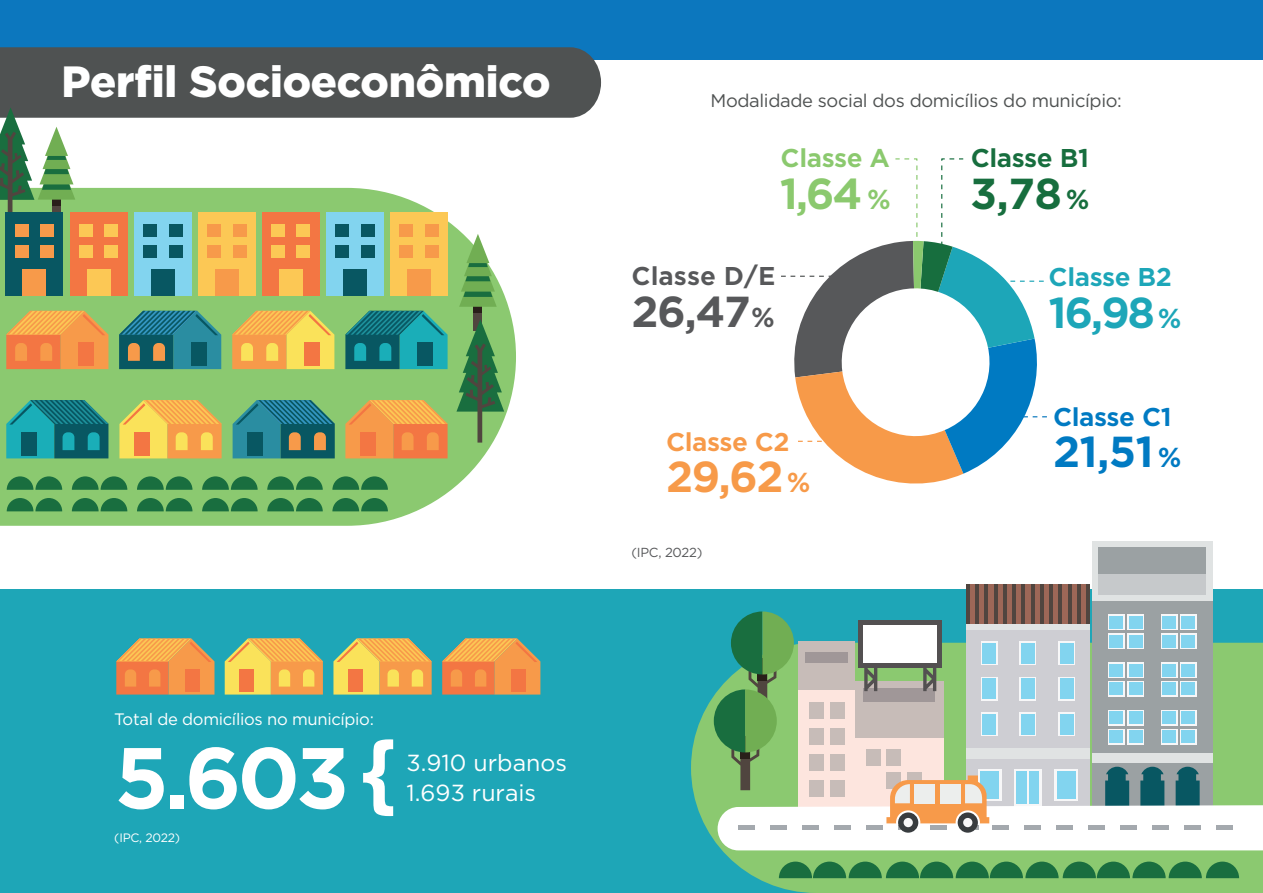
<style>
.page{position:relative;width:1263px;height:893px;background:#fff}
.page>*{position:absolute;margin:0;border:0;box-sizing:border-box;transform-origin:0 0}
.t1{font:700 82.95px "Gotham S Sm";color:#fff}
.t2{font:900 42px "Gotham S Sm";letter-spacing:-.02em;color:#fff}
.t3{font:700 41.7px "Gotham S Sm";color:#007ac2}
.t4{font:700 41.7px "Gotham S Sm";color:#f79a49}
.t5{font:700 41.7px "Gotham S Sm";color:#1da6b8}
.t6{font:700 41.7px "Gotham S Sm";color:#57585a}
.t7{font:700 41.7px "Gotham S Sm";color:#8bc96e}
.t8{font:700 41.7px "Gotham S Sm";color:#176e3e}
.t9{font:700 24.75px "Gotham S Sm";color:#57585a}
.t10{font:700 24.75px "Gotham S Sm";letter-spacing:-.02em;color:#007ac2}
.t11{font:700 24.75px "Gotham S Sm";letter-spacing:-.02em;color:#f79a49}
.t12{font:700 24.75px "Gotham S Sm";letter-spacing:-.02em;color:#176e3e}
.t13{font:700 24.75px "Gotham S Sm";letter-spacing:-.02em;color:#1da6b8}
.t14{font:700 24.75px "Gotham S Sm";letter-spacing:-.02em;color:#8bc96e}
.t15{font:23.25px/29.5px "Gotham";color:#fff}
.t16{font:18.3px "Gotham";letter-spacing:-.02em;color:#4f5252}
.t17{font:16.65px "Gotham";letter-spacing:-.02em;color:#fff}
.t18{font:13.05px "Gotham";letter-spacing:-.02em;color:#57585a}
.t19{font:12.15px "Gotham";letter-spacing:-.02em;color:#fff}
.s1{font-size:26.4px}
</style>
<div class="page">
<div style="left:0;top:590px;width:1263px;height:303px;background:#1ea6b7"></div>
<div style="left:0;top:0;width:1263px;height:60px;background:#0c77be"></div>
<svg style="left:363px;top:739px;width:30px;height:77px"></svg>
<svg style="left:333px;top:639px;width:99px;height:56px;background:#e0b75c"></svg>
<svg style="left:225px;top:639px;width:98px;height:56px;background:#e2b75b"></svg>
<svg style="left:116px;top:639px;width:98px;height:56px;background:#e09453"></svg>
<svg style="left:442px;top:639px;width:98px;height:56px;background:#e09453"></svg>
<svg style="left:691px;top:696px;width:572px;height:197px;fill:#8bc970"></svg>
<div style="left:966px;top:584px;width:124px;height:39px;background:#9d6757"></div>
<hr style="left:966px;top:584px;width:4px;height:39px;background:#50453f">
<hr style="left:975px;top:584px;width:4px;height:39px;background:#50453f">
<hr style="left:984px;top:584px;width:4px;height:39px;background:#50453f">
<hr style="left:994px;top:584px;width:3px;height:39px;background:#50453f">
<hr style="left:1003px;top:584px;width:4px;height:39px;background:#50453f">
<hr style="left:1012px;top:584px;width:4px;height:39px;background:#50453f">
<hr style="left:1021px;top:584px;width:4px;height:39px;background:#50453f">
<hr style="left:1031px;top:584px;width:3px;height:39px;background:#50453f">
<hr style="left:1040px;top:584px;width:4px;height:39px;background:#50453f">
<hr style="left:1049px;top:584px;width:4px;height:39px;background:#50453f">
<hr style="left:1058px;top:584px;width:4px;height:39px;background:#50453f">
<hr style="left:1068px;top:584px;width:3px;height:39px;background:#50453f">
<hr style="left:1077px;top:584px;width:3px;height:39px;background:#50453f">
<hr style="left:1086px;top:584px;width:4px;height:39px;background:#50453f">
<div style="left:1092px;top:541px;width:120px;height:266px;background:#9ba1a3"></div>
<div style="left:1092px;top:541px;width:120px;height:60px;background:#e0e3e3"></div>
<div style="left:1099px;top:547px;width:107px;height:48px;background:#9ba1a3"></div>
<div style="left:1099px;top:574px;width:107px;height:21px;background:#c6c9cb"></div>
<svg style="left:714px;top:611px;width:549px;height:239px"></svg>
<svg style="left:779px;top:862px;width:460px;height:16px;background:#35844b"></svg>
<svg style="left:0;top:458px;width:483px;height:68px;background:#98ce80"></svg>
<svg style="left:0;top:47px;width:601px;height:411px"></svg>
<svg style="left:7px;top:498px;width:55px;height:13px"></svg>
<svg style="left:7px;top:476px;width:55px;height:14px"></svg>
<svg style="left:72px;top:498px;width:55px;height:13px"></svg>
<svg style="left:72px;top:476px;width:55px;height:14px"></svg>
<svg style="left:137px;top:498px;width:55px;height:13px"></svg>
<svg style="left:137px;top:476px;width:55px;height:14px"></svg>
<svg style="left:202px;top:498px;width:56px;height:13px"></svg>
<svg style="left:202px;top:476px;width:56px;height:14px"></svg>
<svg style="left:267px;top:498px;width:56px;height:13px"></svg>
<svg style="left:267px;top:476px;width:56px;height:14px"></svg>
<svg style="left:332px;top:498px;width:56px;height:13px"></svg>
<svg style="left:332px;top:476px;width:56px;height:14px"></svg>
<svg style="left:781px;top:158px;width:266px;height:326px"></svg>
<h2 class="t2" style="left:61px;top:52px;width:491px">Perfil Socioeconômico</h2>
<p class="t17" style="left:114px;top:709px;width:261px">Total de domicílios no município:</p>
<h1 class="t1" style="left:114px;top:721px;width:237px">5.603</h1>
<p class="t15" style="left:407px;top:748px;width:162px">3.910 urbanos<br>1.693 rurais</p>
<p class="t19" style="left:114px;top:830px;width:67px">(IPC, 2022)</p>
<p class="t16" style="left:710px;top:89px;width:413px">Modalidade social dos domicílios do município:</p>
<h3 class="t14" style="left:781px;top:141px;width:111px">Classe A</h3>
<h3 class="t7" style="left:780px;top:165px;width:112px">1,64 <span class="s1">%</span></h3>
<h3 class="t9" style="left:631px;top:259px;width:145px">Classe D/E</h3>
<h3 class="t6" style="left:631px;top:283px;width:145px">26,47<span class="s1">%</span></h3>
<h3 class="t11" style="left:666px;top:425px;width:125px">Classe C2</h3>
<h3 class="t4" style="left:666px;top:448px;width:146px">29,62 <span class="s1">%</span></h3>
<p class="t18" style="left:631px;top:544px;width:72px">(IPC, 2022)</p>
<h3 class="t12" style="left:971px;top:141px;width:120px">Classe B1</h3>
<h3 class="t8" style="left:970px;top:165px;width:121px">3,78 <span class="s1">%</span></h3>
<h3 class="t13" style="left:1049px;top:260px;width:125px">Classe B2</h3>
<h3 class="t5" style="left:1049px;top:284px;width:134px">16,98 <span class="s1">%</span></h3>
<h3 class="t10" style="left:1053px;top:399px;width:120px">Classe C1</h3>
<h3 class="t3" style="left:1053px;top:423px;width:130px">21,51 <span class="s1">%</span></h3>
</div>
